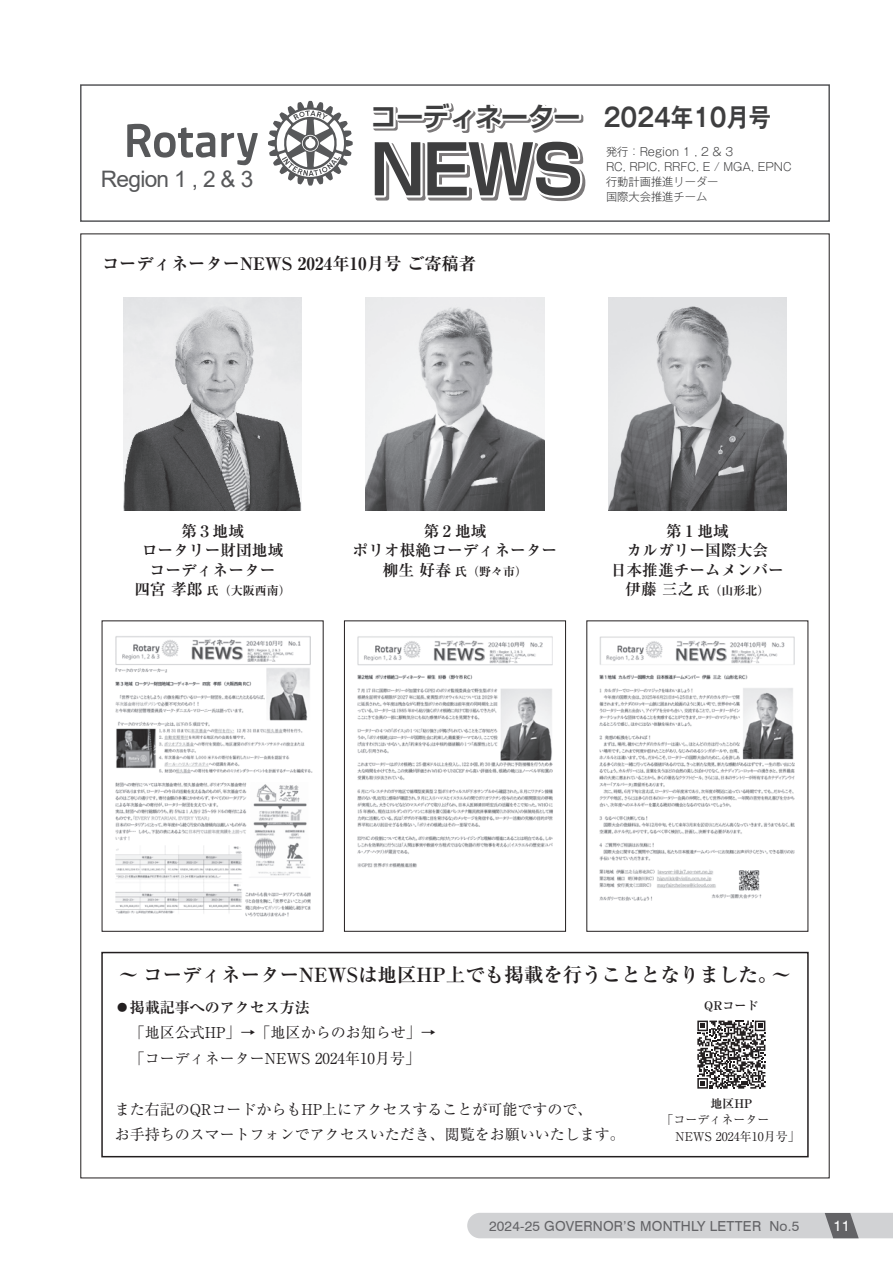
<style>
.page{position:relative;width:893px;height:1263px;background:#fff}
.page>*{position:absolute;margin:0;border:0;box-sizing:border-box;transform-origin:0 0}
.t1{font:700 67.35px "Shin Go Pro De";color:#231f20}
.t2{font:700 27px "Shin Go Pro De";letter-spacing:-.03em;color:#231f20}
.t3{font:700 25.5px "Gothic MB101 Pro De";color:#3e3e3f;scale:.87 1}
.t4{font:22.65px "Arial";letter-spacing:-.03em;color:#57585a}
.t5{font:700 19.5px "Ryumin Pr 6 N";color:#231f20}
.t6{font:700 expanded 17.25px "Ryumin Pr 6 N";color:#231f20}
.t7{font:700 15.75px/19.5px "Ryumin Pr 6 N";color:#231f20;text-align:center}
.t8{font:15px/25.5px "Ryumin Pr 6 N";color:#231f20}
.t9{font:700 15px "Ryumin Pr 6 N";color:#231f20}
.t10{font:14.85px "Swiss 721 BT";color:#fff}
.t11{font:13.8px "Swiss 721 BT";letter-spacing:.015em;color:#636366}
.t12{font:700 12px "Ryumin Pr 6 N";color:#231f20}
.t13{font:12px/16.5px "Ryumin Pr 6 N";color:#231f20}
.t14{font:300 11.25px/15px "Gothic MB101 Pro";color:#3e3e3f}
.s1{font-size:15.75px}
</style>
<div class="page">
<div style="left:80px;top:84px;width:750px;height:138px;border:2px solid #57585a"></div>
<svg style="left:127px;top:124px;width:131px;height:41px"></svg>
<svg style="left:268px;top:101px;width:85px;height:85px"></svg>
<svg style="left:369px;top:84px;width:218px;height:118px"></svg>
<img style="left:123px;top:298px;width:179px;height:212px">
<img style="left:366px;top:298px;width:178px;height:212px">
<img style="left:608px;top:298px;width:179px;height:212px">
<img style="left:115px;top:636px;width:198px;height:281px">
<img style="left:357px;top:636px;width:196px;height:232px">
<div style="left:344px;top:620px;width:222px;height:312px;border:1px solid #231f20"></div>
<img style="left:599px;top:636px;width:196px;height:265px">
<div style="left:101px;top:952px;width:708px;height:205px;border:2px solid #231f20"></div>
<svg style="left:697px;top:1020px;width:68px;height:69px"></svg>
<svg style="left:467px;top:1213px;width:426px;height:25px;background:#cacbcd"></svg>
<h3 class="t4" style="left:101px;top:163px;width:154px">Region 1 , 2 &amp; 3</h3>
<h3 class="t3" style="left:604px;top:96px;width:194px">2024年10月号</h3>
<h2 class="t2" style="left:372px;top:96px;width:212px">コーディネーター</h2>
<h1 class="t1" style="left:373px;top:117px;width:215px">NEWS</h1>
<p class="t14" style="left:606px;top:143px;width:187px">発行：Region 1 , 2 &amp; 3<br>RC, RPIC, RRFC, E / MGA, EPNC行動計画推進リーダー<br>国際大会推進チーム</p>
<p class="t6" style="left:102px;top:250px;width:376px">コーディネーターNEWS 2024年10月号 ご寄稿者</p>
<p class="t7" style="left:142px;top:521px;width:143px">第３地域<br>ロータリー財団地域コーディネーター</p>
<p class="t12" style="left:134px;top:581px;width:158px"><span class="s1">四宮 孝郎</span> 氏（大阪西南）</p>
<p class="t7" style="left:353px;top:521px;width:206px">第２地域<br>ポリオ根絶コーディネーター</p>
<p class="t12" style="left:383px;top:562px;width:146px"><span class="s1">柳生 好春</span> 氏（野々市）</p>
<p class="t7" style="left:611px;top:521px;width:175px">第１地域<br>カルガリー国際大会<br>日本推進チームメンバー</p>
<p class="t12" style="left:625px;top:581px;width:146px"><span class="s1">伊藤 三之</span> 氏（山形北）</p>
<h3 class="t5" style="left:119px;top:960px;width:674px">～コーディネーターNEWSは地区HP上でも掲載を行うこととなりました。～</h3>
<p class="t9" style="left:115px;top:995px;width:196px">⃝掲載記事へのアクセス方法</p>
<p class="t8" style="left:115px;top:1019px;width:322px">　「地区公式HP」→「地区からのお知らせ」→　「コーディネーターNEWS 2024年10月号」</p>
<p class="t8" style="left:115px;top:1095px;width:511px">また右記のQRコードからもHP上にアクセスすることが可能ですので、<br>お手持ちのスマートフォンでアクセスいただき、閲覧をお願いいたします。</p>
<p class="t12" style="left:704px;top:996px;width:56px">QRコード</p>
<p class="t12" style="left:710px;top:1094px;width:43px">地区HP</p>
<p class="t13" style="left:676px;top:1111px;width:120px;text-indent:-8px">｢コーディネーター<br>NEWS 2024年10月号｣</p>
<p class="t11" style="left:489px;top:1217px;width:312px">2024-25 GOVERNOR’S MONTHLY LETTER No.5</p>
<p class="t10" style="left:833px;top:1217px;width:18px">11</p>
</div>
